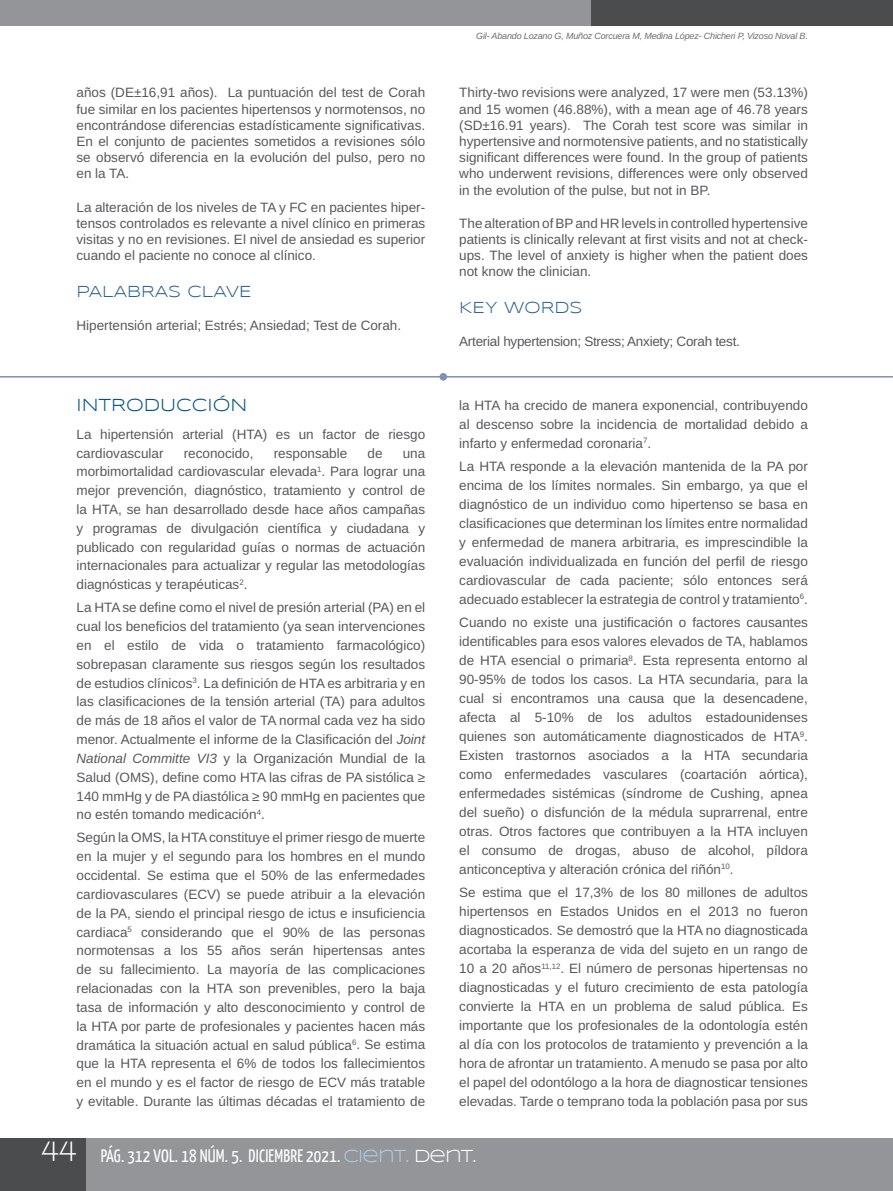
<style>
.page{position:relative;width:893px;height:1191px;background:#fff}
.page>*{position:absolute;margin:0;border:0;box-sizing:border-box;transform-origin:0 0}
.t1{font:700 30px "Walkway";color:#fff}
.t2{font:18px "Yanone Kaffeesatz";letter-spacing:.01em;color:#fff}
.t3{font:18px "Syncopate";color:#015382}
.t4{font:16.5px "Syncopate";color:#2c638e}
.t5{font:13.5px/18.8px "Arimo";color:#57585a;text-align:justify}
.t6{font:13.5px "Arimo";letter-spacing:-.02em;color:#57585a}
.t7{font:italic 9px "Arimo";letter-spacing:-.02em;color:#6c6d70}
.s1{font-style:italic}
.s2{font-family:"Syncopate";color:#b1cae5}
.s3{font-family:"Syncopate"}
</style>
<div class="page">
<div style="left:0;top:1138px;width:893px;height:53px;background:#939598"></div>
<div style="left:0;top:1138px;width:85px;height:53px;background:#4b4c4d"></div>
<div style="left:0;top:0;width:893px;height:25px;background:#939598"></div>
<div style="left:591px;top:0;width:302px;height:25px;background:#4b4c4d"></div>
<hr style="left:0;top:376px;width:893px;height:1px;background:#7e91b1">
<div style="left:439px;top:373px;width:8px;height:7px;background:#7e91b1;border-radius:50%"></div>
<p class="t5" style="left:77px;top:85px;width:350px;line-height:16.2px">años (DE±16,91 años). La puntuación del test de Corah fue similar en los pacientes hipertensos y normotensos, no encontrándose diferencias estadísticamente significativas.<br>En el conjunto de pacientes sometidos a revisiones sólo se observó diferencia en la evolución del pulso, pero no en la TA.</p>
<p class="t5" style="left:77px;top:199px;width:350px;line-height:16.2px">La alteración de los niveles de TA y FC en pacientes hiper&shy;tensos controlados es relevante a nivel clínico en primeras visitas y no en revisiones. El nivel de ansiedad es superior cuando el paciente no conoce al clínico.</p>
<p class="t4" style="left:77px;top:282px;width:177px">PALABRAS CLAVE</p>
<p class="t5" style="left:77px;top:316px;width:326px">Hipertensión arterial; Estrés; Ansiedad; Test de Corah.</p>
<h2 class="t3" style="left:77px;top:395px;width:172px">INTRODUCCIÓN</h2>
<p class="t5" style="left:77px;top:425px;width:350px">La hipertensión arterial (HTA) es un factor de riesgo cardiovascular</p>
<p class="t5" style="left:184px;top:444px;width:71px">reconocido,</p>
<p class="t5" style="left:274px;top:444px;width:75px">responsable</p>
<p class="t5" style="left:367px;top:444px;width:17px">de</p>
<p class="t5" style="left:77px;top:444px;width:350px;text-indent:326px">una morbimortalidad cardiovascular elevada<sup>1</sup>. Para lograr una mejor prevención, diagnóstico, tratamiento y control de la HTA, se han desarrollado desde hace años campañas y programas de divulgación científica y ciudadana y publicado con regularidad guías o normas de actuación internacionales para actualizar y regular las metodologías diagnósticas y terapéuticas<sup>2</sup>.</p>
<p class="t5" style="left:77px;top:598px;width:350px">La HTA se define como el nivel de presión arterial (PA) en el cual los beneficios del tratamiento (ya sean intervenciones en el estilo de vida o tratamiento farmacológico) sobrepasan claramente sus riesgos según los resultados de estudios clínicos<sup>3</sup>. La definición de HTA es arbitraria y en las clasificaciones de la tensión arterial (TA) para adultos de más de 18 años el valor de TA normal cada vez ha sido menor. Actualmente el informe de la Clasificación del <span class="s1">Joint National Committe VI3</span> y la Organización Mundial de la Salud (OMS), define como HTA las cifras de PA sistólica ≥ 140 mmHg y de PA diastólica ≥ 90 mmHg en pacientes que no estén tomando medicación<sup>4</sup>.</p>
<p class="t5" style="left:77px;top:828px;width:350px">Según la OMS, la HTA constituye el primer riesgo de muerte en la mujer y el segundo para los hombres en el mundo occidental. Se estima que el 50% de las enfermedades cardiovasculares (ECV) se puede atribuir a la elevación de la PA, siendo el principal riesgo de ictus e insuficiencia cardiaca<sup>5</sup> considerando que el 90% de las personas normotensas a los 55 años serán hipertensas antes de su fallecimiento. La mayoría de las complicaciones relacionadas con la HTA son prevenibles, pero la baja tasa de información y alto desconocimiento y control de la HTA por parte de profesionales y pacientes hacen más dramática la situación actual en salud pública<sup>6</sup>. Se estima que la HTA representa el 6% de todos los fallecimientos en el mundo y es el factor de riesgo de ECV más tratable y evitable. Durante las últimas décadas el tratamiento de</p>
<p class="t7" style="left:476px;top:29px;width:333px">Gil- Abando Lozano G, Muñoz Corcuera M, Medina López- Chicheri P, Vizoso Noval B.</p>
<p class="t5" style="left:459px;top:85px;width:350px;line-height:16.2px">Thirty-two revisions were analyzed, 17 were men (53.13%) and 15 women (46.88%), with a mean age of 46.78 years (SD±16.91 years). The Corah test score was similar in hypertensive and normotensive patients, and no statistically significant differences were found. In the group of patients who underwent revisions, differences were only observed in the evolution of the pulse, but not in BP.</p>
<p class="t5" style="left:459px;top:215px;width:350px;line-height:16.2px">The alteration of BP and HR levels in controlled hypertensive patients is clinically relevant at first visits and not at check&shy;ups. The level of anxiety is higher when the patient does not know the clinician.</p>
<p class="t4" style="left:459px;top:298px;width:125px">KEY WORDS</p>
<p class="t6" style="left:459px;top:332px;width:282px">Arterial hypertension; Stress; Anxiety; Corah test.</p>
<p class="t5" style="left:459px;top:396px;width:350px">la HTA ha crecido de manera exponencial, contribuyendo al descenso sobre la incidencia de mortalidad debido a infarto y enfermedad coronaria<sup>7</sup>.</p>
<p class="t5" style="left:459px;top:457px;width:350px">La HTA responde a la elevación mantenida de la PA por encima de los límites normales. Sin embargo, ya que el diagnóstico de un individuo como hipertenso se basa en clasificaciones que determinan los límites entre normalidad y enfermedad de manera arbitraria, es imprescindible la evaluación individualizada en función del perfil de riesgo cardiovascular de cada paciente; sólo entonces será adecuado establecer la estrategia de control y tratamiento<sup>6</sup>.</p>
<p class="t5" style="left:459px;top:613px;width:350px">Cuando no existe una justificación o factores causantes identificables para esos valores elevados de TA, hablamos de HTA esencial o primaria<sup>8</sup>. Esta representa entorno al 90-95% de todos los casos. La HTA secundaria, para la cual si encontramos una causa que la desencadene, afecta al 5-10% de los adultos estadounidenses quienes son automáticamente diagnosticados de HTA<sup>9</sup>.<br>Existen trastornos asociados a la HTA secundaria como enfermedades vasculares (coartación aórtica), enfermedades sistémicas (síndrome de Cushing, apnea del sueño) o disfunción de la médula suprarrenal, entre otras. Otros factores que contribuyen a la HTA incluyen el consumo de drogas, abuso de alcohol, píldora anticonceptiva y alteración crónica del riñón<sup>10</sup>.</p>
<p class="t5" style="left:459px;top:883px;width:350px">Se estima que el 17,3% de los 80 millones de adultos hipertensos en Estados Unidos en el 2013 no fueron diagnosticados. Se demostró que la HTA no diagnosticada acortaba la esperanza de vida del sujeto en un rango de 10 a 20 años<sup>11,12</sup>. El número de personas hipertensas no diagnosticadas y el futuro crecimiento de esta patología convierte la HTA en un problema de salud pública. Es importante que los profesionales de la odontología estén al día con los protocolos de tratamiento y prevención a la hora de afrontar un tratamiento. A menudo se pasa por alto el papel del odontólogo a la hora de diagnosticar tensiones elevadas. Tarde o temprano toda la población pasa por sus</p>
<h1 class="t1" style="left:41px;top:1134px;width:37px">44</h1>
<h2 class="t2" style="left:101px;top:1144px;width:377px">PÁG. 312 VOL. 18 NÚM. 5. DICIEMBRE 2021. <span class="s2">CIENT.</span> <span class="s3">DENT.</span></h2>
</div>
